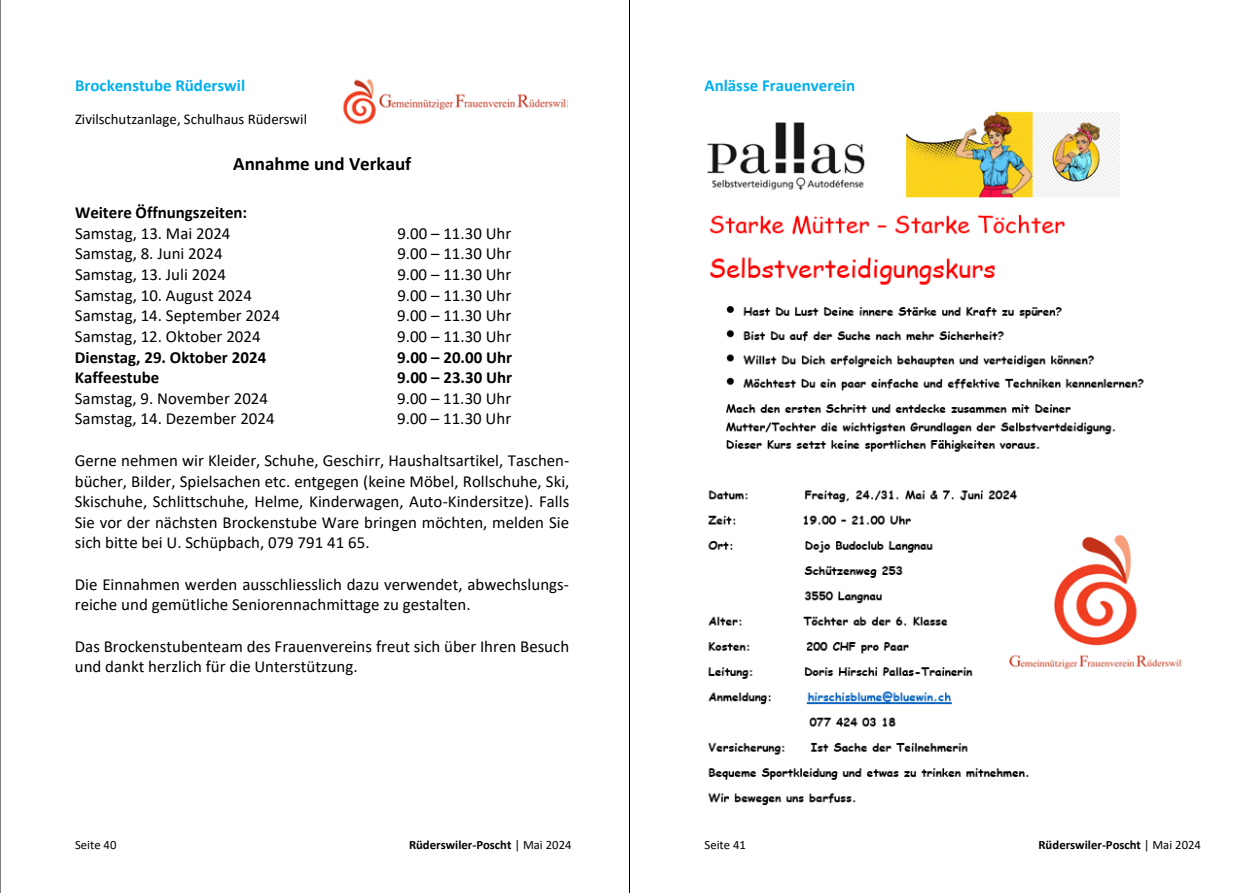
<style>
.page{position:relative;width:1259px;height:893px;background:#fff}
.page>*{position:absolute;margin:0;border:0;box-sizing:border-box;transform-origin:0 0}
.t1{font:700 19.05px "Calibri";color:#000}
.t2{font:16.8px/20.7px "Calibri";color:#000}
.t3{font:700 16.8px "Calibri";color:#000}
.t4{font:700 16.8px "Calibri";color:#00b0f0}
.t5{font:14.85px "Calibri";color:#000}
.t6{font:700 12.75px "Calibri";color:#000}
.t7{font:12.75px "Calibri";color:#000}
.s1{font-weight:400}
</style>
<div class="page">
<img style="left:343px;top:79px;width:225px;height:46px">
<img style="left:707px;top:111px;width:475px;height:695px">
<hr style="left:0;top:0;width:1px;height:893px;background:#000">
<hr style="left:629px;top:0;width:1px;height:893px;background:#000">
<p class="t4" style="left:75px;top:74px;width:172px">Brockenstube Rüderswil</p>
<p class="t5" style="left:75px;top:109px;width:233px">Zivilschutzanlage, Schulhaus Rüderswil</p>
<p class="t1" style="left:233px;top:150px;width:180px">Annahme und Verkauf</p>
<p class="t3" style="left:75px;top:200px;width:174px">Weitere Öffnungszeiten:</p>
<p class="t2" style="left:75px;top:222px;width:157px">Samstag, 13. Mai 2024</p>
<p class="t2" style="left:397px;top:222px;width:115px">9.00 – 11.30 Uhr</p>
<p class="t2" style="left:75px;top:243px;width:149px">Samstag, 8. Juni 2024</p>
<p class="t2" style="left:397px;top:243px;width:115px">9.00 – 11.30 Uhr</p>
<p class="t2" style="left:75px;top:264px;width:153px">Samstag, 13. Juli 2024</p>
<p class="t2" style="left:397px;top:264px;width:115px">9.00 – 11.30 Uhr</p>
<p class="t2" style="left:75px;top:284px;width:178px">Samstag, 10. August 2024</p>
<p class="t2" style="left:397px;top:284px;width:115px">9.00 – 11.30 Uhr</p>
<p class="t2" style="left:75px;top:305px;width:206px">Samstag, 14. September 2024</p>
<p class="t2" style="left:397px;top:305px;width:115px">9.00 – 11.30 Uhr</p>
<p class="t2" style="left:75px;top:325px;width:187px">Samstag, 12. Oktober 2024</p>
<p class="t2" style="left:397px;top:325px;width:115px">9.00 – 11.30 Uhr</p>
<p class="t3" style="left:75px;top:345px;width:193px">Dienstag, 29. Oktober 2024</p>
<p class="t3" style="left:397px;top:345px;width:116px">9.00 – 20.00 Uhr</p>
<p class="t3" style="left:75px;top:366px;width:86px">Kaffeestube</p>
<p class="t3" style="left:397px;top:366px;width:116px">9.00 – 23.30 Uhr</p>
<p class="t2" style="left:75px;top:388px;width:195px">Samstag, 9. November 2024</p>
<p class="t2" style="left:397px;top:388px;width:115px">9.00 – 11.30 Uhr</p>
<p class="t2" style="left:75px;top:408px;width:201px">Samstag, 14. Dezember 2024</p>
<p class="t2" style="left:397px;top:408px;width:115px">9.00 – 11.30 Uhr</p>
<p class="t2" style="left:75px;top:449px;width:496px;text-align:justify">Gerne nehmen wir Kleider, Schuhe, Geschirr, Haushaltsartikel, Taschen&shy;bücher, Bilder, Spielsachen etc. entgegen (keine Möbel, Rollschuhe, Ski, Skischuhe, Schlittschuhe, Helme, Kinderwagen, Auto-Kindersitze). Falls Sie vor der nächsten Brockenstube Ware bringen möchten, melden Sie sich bitte bei U. Schüpbach, 079 791 41 65.</p>
<p class="t2" style="left:75px;top:573px;width:495px">Die Einnahmen werden ausschliesslich dazu verwendet, abwechslungs&shy;reiche und gemütliche Seniorennachmittage zu gestalten.</p>
<p class="t2" style="left:75px;top:635px;width:496px">Das Brockenstubenteam des Frauenvereins freut sich über Ihren Besuch und dankt herzlich für die Unterstützung.</p>
<p class="t7" style="left:75px;top:836px;width:43px">Seite 40</p>
<p class="t6" style="left:409px;top:836px;width:164px">Rüderswiler-Poscht <span class="s1">| Mai 2024</span></p>
<p class="t4" style="left:704px;top:74px;width:152px">Anlässe Frauenverein</p>
<p class="t7" style="left:704px;top:836px;width:43px">Seite 41</p>
<p class="t6" style="left:1038px;top:836px;width:164px">Rüderswiler-Poscht <span class="s1">| Mai 2024</span></p>
</div>
